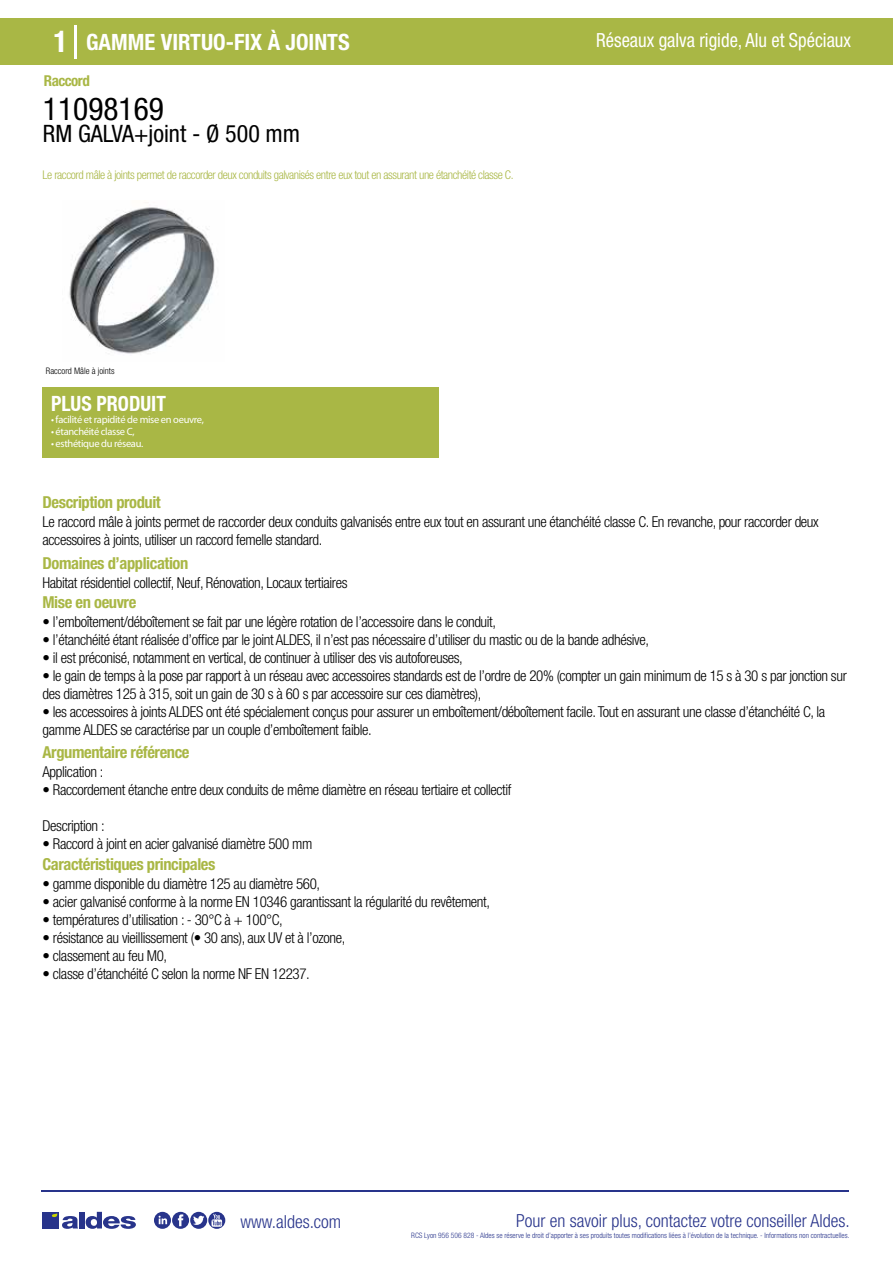
<style>
.page{position:relative;width:893px;height:1263px;background:#fff}
.page>*{position:absolute;margin:0;border:0;box-sizing:border-box;transform-origin:0 0}
.t1{font:condensed 31.5px "Helvetica Neue LT Std";color:#000}
.t2{font:condensed 24px "Helvetica Neue LT Std";color:#000}
.t3{font:700 condensed 22.5px "Helvetica Neue LT Std";color:#fff}
.t4{font:700 condensed 21px "Helvetica Neue";color:#fff;scale:.95 1}
.t5{font:condensed 19.5px "Helvetica Neue LT Std";color:#fff;scale:.95 1}
.t6{font:300 condensed 18px "Helvetica Neue";color:#28348b}
.t7{font:700 condensed 16.5px "Helvetica Neue LT Std";letter-spacing:-.025em;color:#a9b745}
.t8{font:300 condensed 15px/18px "Helvetica Neue LT Std";letter-spacing:-.025em;color:#000}
.t9{font:700 condensed 15px "Helvetica Neue LT Std";letter-spacing:-.035em;color:#a9b745}
.t10{font:300 condensed 12px "Helvetica Neue LT Std";letter-spacing:-.035em;color:#a9b745}
.t11{font:10.5px "Myriad Pro";letter-spacing:-.03em;color:#fff}
.t12{font:300 condensed 9px "Helvetica Neue";color:#000}
.t13{font:300 condensed 7.5px "Helvetica Neue";color:#28348b}
.s1{font-size:30px}
</style>
<div class="page">
<div style="left:0;top:18px;width:893px;height:46px;background:#a9b745"></div>
<div style="left:43px;top:387px;width:396px;height:70px;background:#a9b745"></div>
<hr style="left:74px;top:25px;width:2px;height:33px;background:#fff">
<svg style="left:69px;top:202px;width:146px;height:152px"></svg>
<hr style="left:41px;top:1190px;width:808px;height:1px;background:#28348b">
<svg style="left:154px;top:1212px;width:71px;height:17px"></svg>
<div style="left:42px;top:1212px;width:17px;height:16px;background:#28348b"></div>
<div style="left:79px;top:1212px;width:5px;height:16px;background:#28348b"></div>
<svg style="left:86px;top:1212px;width:50px;height:17px"></svg>
<svg style="left:52px;top:1213px;width:26px;height:16px"></svg>
<h3 class="t3" style="left:54px;top:28px;width:298px"><span class="s1">1</span> GAMME VIRTUO-FIX À JOINTS</h3>
<h3 class="t5" style="left:596px;top:29px;width:270px">Réseaux galva rigide, Alu et Spéciaux</h3>
<p class="t9" style="left:44px;top:71px;width:47px">Raccord</p>
<h1 class="t1" style="left:43px;top:91px;width:122px">11098169</h1>
<h2 class="t2" style="left:43px;top:120px;width:259px">RM GALVA+joint - Ø 500 mm</h2>
<p class="t10" style="left:43px;top:167px;width:473px">Le raccord mâle à joints permet de raccorder deux conduits galvanisés entre eux tout en assurant une étanchéité classe C.</p>
<p class="t12" style="left:46px;top:365px;width:70px">Raccord Mâle à joints</p>
<h3 class="t4" style="left:51px;top:391px;width:122px">PLUS PRODUIT</h3>
<p class="t11" style="left:51px;top:413px;width:154px">• facilité et rapidité de mise en oeuvre,</p>
<p class="t11" style="left:51px;top:425px;width:85px">• étanchéité classe C,</p>
<p class="t11" style="left:51px;top:437px;width:94px">• esthétique du réseau.</p>
<p class="t7" style="left:43px;top:492px;width:120px">Description produit</p>
<p class="t8" style="left:43px;top:513px;width:778px">Le raccord mâle à joints permet de raccorder deux conduits galvanisés entre eux tout en assurant une étanchéité classe C. En revanche, pour raccorder deux accessoires à joints, utiliser un raccord femelle standard.</p>
<p class="t8" style="left:43px;top:573px;width:307px">Habitat résidentiel collectif, Neuf, Rénovation, Locaux tertiaires</p>
<p class="t8" style="left:43px;top:613px;width:455px">• l’emboîtement/déboîtement se fait par une légère rotation de l’accessoire dans le conduit,</p>
<p class="t8" style="left:43px;top:631px;width:608px">• l’étanchéité étant réalisée d’office par le joint ALDES, il n’est pas nécessaire d’utiliser du mastic ou de la bande adhésive,</p>
<p class="t8" style="left:43px;top:649px;width:422px">• il est préconisé, notamment en vertical, de continuer à utiliser des vis autoforeuses,</p>
<p class="t8" style="left:43px;top:667px;width:806px">• le gain de temps à la pose par rapport à un réseau avec accessoires standards est de l’ordre de 20% (compter un gain minimum de 15 s à 30 s par jonction sur des diamètres 125 à 315, soit un gain de 30 s à 60 s par accessoire sur ces diamètres),</p>
<p class="t8" style="left:43px;top:703px;width:784px">• les accessoires à joints ALDES ont été spécialement conçus pour assurer un emboîtement/déboîtement facile. Tout en assurant une classe d’étanchéité C, la gamme ALDES se caractérise par un couple d’emboîtement faible.</p>
<p class="t7" style="left:43px;top:553px;width:147px">Domaines d’application</p>
<p class="t7" style="left:43px;top:592px;width:95px">Mise en oeuvre</p>
<p class="t7" style="left:43px;top:742px;width:149px">Argumentaire référence</p>
<p class="t8" style="left:43px;top:763px;width:62px">Application :</p>
<p class="t8" style="left:43px;top:781px;width:470px">• Raccordement étanche entre deux conduits de même diamètre en réseau tertiaire et collectif</p>
<p class="t8" style="left:43px;top:817px;width:64px">Description :</p>
<p class="t8" style="left:43px;top:835px;width:271px">• Raccord à joint en acier galvanisé diamètre 500 mm</p>
<p class="t7" style="left:43px;top:854px;width:174px">Caractéristiques principales</p>
<p class="t8" style="left:43px;top:875px;width:279px">• gamme disponible du diamètre 125 au diamètre 560,</p>
<p class="t8" style="left:43px;top:893px;width:449px">• acier galvanisé conforme à la norme EN 10346 garantissant la régularité du revêtement,</p>
<p class="t8" style="left:43px;top:911px;width:242px">• températures d’utilisation : - 30°C à + 100°C,</p>
<p class="t8" style="left:43px;top:929px;width:304px">• résistance au vieillissement (• 30 ans), aux UV et à l’ozone,</p>
<p class="t8" style="left:43px;top:947px;width:126px">• classement au feu M0,</p>
<p class="t8" style="left:43px;top:965px;width:269px">• classe d’étanchéité C selon la norme NF EN 12237.</p>
<p class="t6" style="left:240px;top:1211px;width:102px">www.aldes.com</p>
<p class="t6" style="left:516px;top:1211px;width:335px">Pour en savoir plus, contactez votre conseiller Aldes.</p>
<p class="t13" style="left:411px;top:1230px;width:440px">RCS Lyon 956 506 828 - Aldes se réserve le droit d’apporter à ses produits toutes modifications liées à l’évolution de la technique. - Informations non contractuelles.</p>
</div>
